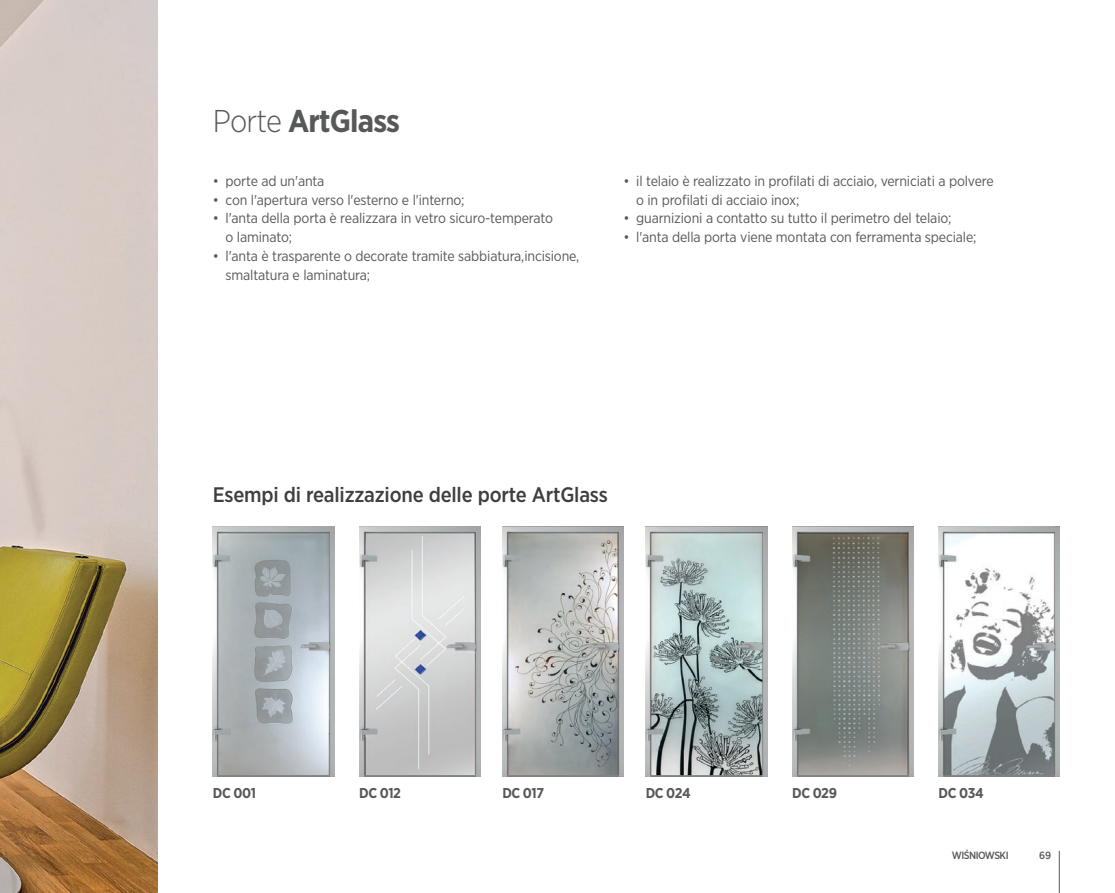
<style>
.page{position:relative;width:1115px;height:893px;background:#fff}
.page>*{position:absolute;margin:0;border:0;box-sizing:border-box;transform-origin:0 0}
.t1{font:700 31.5px "Gotham Narrow";letter-spacing:-.025em;color:#57585a}
.t2{font:500 21px "Gotham Narrow";letter-spacing:-.01em;color:#3e3e3f}
.t3{font:14.25px/18.8px "Gotham Narrow";letter-spacing:-.01em;color:#57585a}
.t4{font:700 14.25px "Gotham Narrow";letter-spacing:-.025em;color:#57585a}
.t5{font:500 10.5px "Gotham Narrow";letter-spacing:-.05em;color:#57585a}
.s1{font-weight:300}
</style>
<div class="page">
<img style="left:0;top:0;width:157px;height:893px">
<img style="left:938px;top:526px;width:121px;height:250px">
<img style="left:792px;top:526px;width:121px;height:250px">
<img style="left:645px;top:526px;width:122px;height:250px">
<img style="left:502px;top:526px;width:121px;height:250px">
<img style="left:359px;top:526px;width:121px;height:250px">
<img style="left:213px;top:526px;width:121px;height:250px">
<hr style="left:1058px;top:851px;width:1px;height:42px;background:#57585a">
<h1 class="t1" style="left:213px;top:100px;width:189px"><span class="s1">Porte</span> ArtGlass</h1>
<p class="t3" style="left:213px;top:171px;width:113px">• porte ad un'anta</p>
<p class="t3" style="left:213px;top:190px;width:253px">• con l'apertura verso l'esterno e l'interno;</p>
<p class="t3" style="left:225px;top:209px;width:329px;text-indent:-13px">• l'anta della porta è realizzara in vetro sicuro-temperato o laminato;</p>
<p class="t3" style="left:225px;top:246px;width:355px;text-indent:-13px">• l'anta è trasparente o decorate tramite sabbiatura,incisione, smaltatura e laminatura;</p>
<p class="t3" style="left:636px;top:171px;width:359px;text-indent:-13px">• il telaio è realizzato in profilati di acciaio, verniciati a polvere o in profilati di acciaio inox;</p>
<p class="t3" style="left:623px;top:209px;width:329px">• guarnizioni a contatto su tutto il perimetro del telaio;</p>
<p class="t3" style="left:623px;top:227px;width:354px">• l'anta della porta viene montata con ferramenta speciale;</p>
<h2 class="t2" style="left:213px;top:481px;width:396px">Esempi di realizzazione delle porte ArtGlass</h2>
<p class="t4" style="left:213px;top:784px;width:45px">DC 001</p>
<p class="t4" style="left:359px;top:784px;width:43px">DC 012</p>
<p class="t4" style="left:502px;top:784px;width:43px">DC 017</p>
<p class="t4" style="left:645px;top:784px;width:46px">DC 024</p>
<p class="t4" style="left:791px;top:784px;width:46px">DC 029</p>
<p class="t4" style="left:938px;top:784px;width:47px">DC 034</p>
<p class="t5" style="left:951px;top:848px;width:58px">WIŚNIOWSKI</p>
<p class="t5" style="left:1038px;top:848px;width:13px">69</p>
</div>
